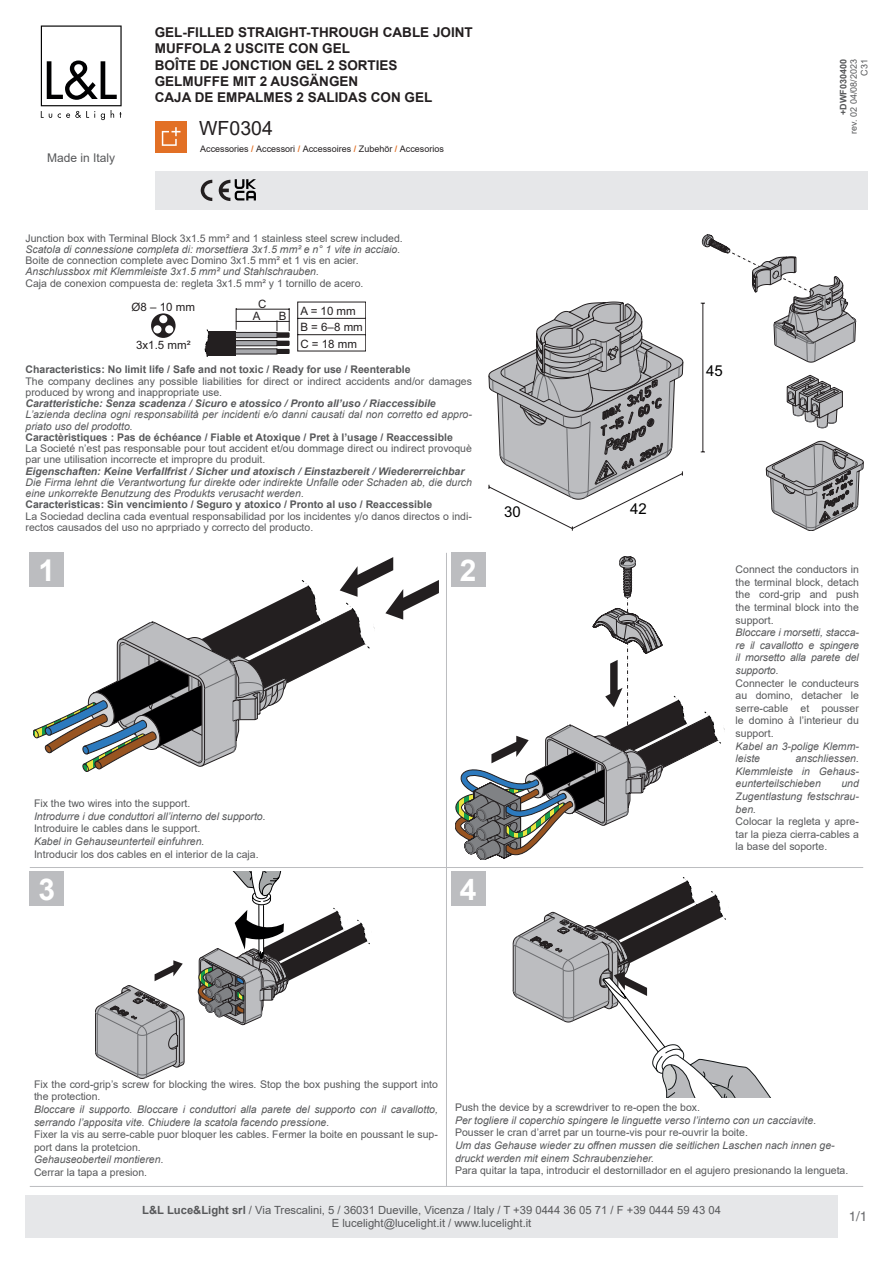
<style>
.page{position:relative;width:893px;height:1263px;background:#fff}
.page>*{position:absolute;margin:0;border:0;box-sizing:border-box;transform-origin:0 0}
.t1{font:700 30px "Arial";color:#fff}
.t2{font:19.5px "Arial";color:#231f20}
.t3{font:15px "Arial";color:#000001}
.t4{font:700 13.5px "Arial";color:#231f20}
.t5{font:13.5px "Helvetica LT Std";color:#6c6d70}
.t6{font:12px "Arial";color:#57585a}
.t7{font:11.55px/16.4px "Arial";color:#231f20}
.t8{font:11.25px/12.8px "Arial";color:#57585a;text-align:center}
.t9{font:10.5px/12.6px "Arial";color:#57585a}
.t10{font:italic 10.5px/12.6px "Arial";color:#57585a}
.t11{font:700 10.5px "Arial";color:#57585a}
.t12{font:italic 700 10.5px "Arial";color:#57585a}
.t13{font:9px "Arial";color:#231f20}
.t14{font:9px "Arial";color:#57585a}
.t15{font:700 9px "Arial";color:#57585a}
.s1{font-weight:700;color:#e27025}
.s2{font-weight:700}
</style>
<div class="page">
<div style="left:26px;top:1195px;width:812px;height:42px;background:#e6e7e9"></div>
<svg style="left:513px;top:877px;width:258px;height:220px"></svg>
<svg style="left:455px;top:556px;width:270px;height:304px"></svg>
<div style="left:155px;top:121px;width:32px;height:32px;background:#e27025"></div>
<svg style="left:162px;top:127px;width:18px;height:19px"></svg>
<div style="left:155px;top:171px;width:712px;height:38px;background:#e6e7e9"></div>
<hr style="left:30px;top:867px;width:833px;height:1px;background:#bcbdc0">
<svg style="left:95px;top:960px;width:89px;height:118px"></svg>
<svg style="left:198px;top:872px;width:172px;height:153px"></svg>
<svg style="left:33px;top:557px;width:406px;height:215px"></svg>
<hr style="left:30px;top:1186px;width:833px;height:1px;background:#bcbdc0">
<div style="left:451px;top:872px;width:34px;height:34px;background:#bcbdc0"></div>
<div style="left:451px;top:553px;width:34px;height:34px;background:#bcbdc0"></div>
<div style="left:30px;top:872px;width:34px;height:34px;background:#bcbdc0"></div>
<div style="left:30px;top:553px;width:34px;height:34px;background:#bcbdc0"></div>
<hr style="left:446px;top:553px;width:1px;height:633px;background:#bcbdc0">
<svg style="left:41px;top:26px;width:81px;height:94px"></svg>
<svg style="left:201px;top:180px;width:11px;height:21px"></svg>
<svg style="left:219px;top:179px;width:37px;height:22px"></svg>
<svg style="left:236px;top:332px;width:41px;height:6px"></svg>
<svg style="left:236px;top:340px;width:41px;height:6px"></svg>
<svg style="left:236px;top:349px;width:41px;height:5px"></svg>
<div style="left:203px;top:331px;width:33px;height:24px;background:#231f20"></div>
<hr style="left:236px;top:321px;width:41px;height:1px;background:#231f20">
<hr style="left:236px;top:309px;width:53px;height:1px;background:#231f20">
<svg style="left:236px;top:308px;width:1px;height:22px"></svg>
<svg style="left:277px;top:308px;width:13px;height:46px"></svg>
<svg style="left:151px;top:313px;width:25px;height:25px"></svg>
<div style="left:159px;top:315px;width:8px;height:8px;background:#fff;border-radius:50%"></div>
<div style="left:153px;top:325px;width:9px;height:8px;background:#fff;border-radius:50%"></div>
<div style="left:165px;top:325px;width:8px;height:8px;background:#fff;border-radius:50%"></div>
<svg style="left:203px;top:329px;width:9px;height:28px"></svg>
<svg style="left:297px;top:302px;width:69px;height:49px"></svg>
<svg style="left:787px;top:375px;width:55px;height:53px"></svg>
<svg style="left:766px;top:441px;width:97px;height:90px"></svg>
<svg style="left:702px;top:235px;width:154px;height:127px"></svg>
<svg style="left:489px;top:303px;width:216px;height:228px"></svg>
<p class="t4" style="left:155px;top:23px;width:319px">GEL-FILLED STRAIGHT-THROUGH CABLE JOINT</p>
<p class="t4" style="left:155px;top:39px;width:197px">MUFFOLA 2 USCITE CON GEL</p>
<p class="t4" style="left:155px;top:55px;width:244px">BOÎTE DE JONCTION GEL 2 SORTIES</p>
<p class="t4" style="left:155px;top:72px;width:205px">GELMUFFE MIT 2 AUSGÄNGEN</p>
<p class="t4" style="left:155px;top:88px;width:279px">CAJA DE EMPALMES 2 SALIDAS CON GEL</p>
<p class="t6" style="left:47px;top:150px;width:70px">Made in Italy</p>
<p class="t2" style="left:199px;top:114px;width:75px">WF0304</p>
<p class="t13" style="left:200px;top:143px;width:245px">Accessories <span class="s1">/</span> Accessori <span class="s1">/</span> Accessoires <span class="s1">/</span> Zubehör <span class="s1">/</span> Accesorios</p>
<p class="t9" style="left:26px;top:231px;width:379px">Junction box with Terminal Block 3x1.5 mm² and 1 stainless steel screw included.</p>
<p class="t10" style="left:26px;top:243px;width:376px">Scatola di connessione completa di: morsettiera 3x1.5 mm² e n° 1 vite in acciaio.</p>
<p class="t9" style="left:26px;top:254px;width:335px">Boite de connection complete avec Domino 3x1.5 mm² et 1 vis en acier.</p>
<p class="t10" style="left:26px;top:265px;width:295px">Anschlussbox mit Klemmleiste 3x1.5 mm² und Stahlschrauben.</p>
<p class="t9" style="left:26px;top:276px;width:339px">Caja de conexion compuesta de: regleta 3x1.5 mm² y 1 tornillo de acero.</p>
<p class="t7" style="left:132px;top:298px;width:65px">Ø8 – 10 mm</p>
<p class="t7" style="left:258px;top:295px;width:10px">C</p>
<p class="t7" style="left:136px;top:336px;width:56px">3x1.5 mm²</p>
<p class="t7" style="left:253px;top:308px;width:9px">A</p>
<p class="t7" style="left:300px;top:303px;width:64px">A = 10 mm<br>B = 6–8 mm<br>C = 18 mm</p>
<p class="t7" style="left:279px;top:308px;width:9px">B</p>
<p class="t11" style="left:26px;top:362px;width:387px">Characteristics: No limit life / Safe and not toxic / Ready for use / Reenterable</p>
<p class="t9" style="left:26px;top:375px;width:448px;line-height:11.2px">The company declines any possible liabilities for direct or indirect accidents and/or damages produced by wrong and inappropriate use.</p>
<p class="t12" style="left:26px;top:396px;width:412px">Caratteristiche: Senza scadenza / Sicuro e atossico / Pronto all’uso / Riaccessibile</p>
<p class="t10" style="left:26px;top:409px;width:448px;line-height:11.2px">L’azienda declina ogni responsabilità per incidenti e/o danni causati dal non corretto ed appro&shy;priato uso del prodotto.</p>
<p class="t11" style="left:26px;top:430px;width:429px">Caractèristiques : Pas de échéance / Fiable et Atoxique / Pret à l’usage / Reaccessible</p>
<p class="t9" style="left:26px;top:443px;width:448px;line-height:11.2px">La Societé n’est pas responsable pour tout accident et/ou dommage direct ou indirect provoquè par une utilisation incorrecte et impropre du produit.</p>
<p class="t12" style="left:26px;top:464px;width:440px">Eigenschaften: Keine Verfallfrist / Sicher und atoxisch / Einstazbereit / Wiedererreichbar</p>
<p class="t10" style="left:26px;top:477px;width:448px;line-height:11.2px">Die Firma lehnt die Verantwortung fur direkte oder indirekte Unfalle oder Schaden ab, die durch eine unkorrekte Benutzung des Produkts verusacht werden.</p>
<p class="t11" style="left:26px;top:497px;width:408px">Caracteristicas: Sin vencimiento / Seguro y atoxico / Pronto al uso / Reaccessible</p>
<p class="t9" style="left:26px;top:510px;width:448px;line-height:11.2px">La Sociedad declina cada eventual responsabilidad por los incidentes y/o danos directos o indi&shy;rectos causados del uso no aprpriado y correcto del producto.</p>
<p class="t1" style="left:38px;top:549px;width:18px">1</p>
<p class="t1" style="left:460px;top:549px;width:18px">2</p>
<p class="t3" style="left:504px;top:501px;width:18px">30</p>
<p class="t3" style="left:630px;top:498px;width:18px">42</p>
<p class="t9" style="left:34px;top:797px;width:158px">Fix the two wires into the support.</p>
<p class="t10" style="left:34px;top:810px;width:233px">Introdurre i due conduttori all’interno del supporto.</p>
<p class="t9" style="left:34px;top:822px;width:168px">Introduire le cables dans le support.</p>
<p class="t10" style="left:34px;top:835px;width:172px">Kabel in Gehauseunterteil einfuhren.</p>
<p class="t9" style="left:34px;top:847px;width:226px">Introducir los dos cables en el interior de la caja.</p>
<p class="t1" style="left:38px;top:868px;width:18px">3</p>
<p class="t1" style="left:460px;top:868px;width:18px">4</p>
<p class="t15" style="left:837px;top:115px;width:57px;rotate:-90deg">+DWF030400</p>
<p class="t14" style="left:848px;top:134px;width:76px;rotate:-90deg">rev. 02 04/08/2023</p>
<p class="t14" style="left:858px;top:76px;width:18px;rotate:-90deg">C31</p>
<p class="t3" style="left:706px;top:360px;width:18px">45</p>
<p class="t9" style="left:736px;top:563px;width:125px;text-align:justify">Connect the conductors in the terminal block, detach the cord-grip and push the terminal block into the support.</p>
<p class="t10" style="left:736px;top:626px;width:125px;text-align:justify">Bloccare i morsetti, stacca&shy;re il cavallotto e spingere il morsetto alla parete del supporto.</p>
<p class="t9" style="left:736px;top:677px;width:125px;text-align:justify">Connecter le conducteurs au domino, detacher le serre-cable et pousser le domino à l’interieur du support.</p>
<p class="t10" style="left:736px;top:740px;width:125px">Kabel an 3-polige Klemm&shy;leiste</p>
<p class="t10" style="left:736px;top:752px;width:125px;text-align:justify;text-indent:60px">anschliessen.<br>Klemmleiste in Gehaus&shy;eunterteilschieben</p>
<p class="t10" style="left:736px;top:778px;width:125px;text-align:justify;text-indent:106px">und Zugentlastung festschrau&shy;ben.</p>
<p class="t9" style="left:736px;top:815px;width:125px;text-align:justify">Colocar la regleta y apre&shy;tar la pieza cierra-cables a la base del soporte.</p>
<p class="t9" style="left:34px;top:1078px;width:405px">Fix the cord-grip’s screw for blocking the wires. Stop the box pushing the support into the protection.</p>
<p class="t10" style="left:34px;top:1103px;width:405px">Bloccare il supporto. Bloccare i conduttori alla parete del supporto con il cavallotto, serrando l’apposita vite. Chiudere la scatola facendo pressione.</p>
<p class="t9" style="left:34px;top:1128px;width:405px">Fixer la vis au serre-cable puor bloquer les cables. Fermer la boite en poussant le sup&shy;port dans la protetcion.</p>
<p class="t10" style="left:34px;top:1153px;width:131px">Gehauseoberteil montieren.</p>
<p class="t9" style="left:34px;top:1166px;width:115px">Cerrar la tapa a presion.</p>
<p class="t9" style="left:455px;top:1101px;width:247px">Push the device by a screwdriver to re-open the box.</p>
<p class="t10" style="left:455px;top:1114px;width:363px">Per togliere il coperchio spingere le linguette verso l’interno con un cacciavite.</p>
<p class="t9" style="left:455px;top:1126px;width:294px">Pousser le cran d’arret par un tourne-vis pour re-ouvrir la boite.</p>
<p class="t10" style="left:455px;top:1139px;width:381px">Um das Gehause wieder zu offnen mussen die seitlichen Laschen nach innen ge&shy;druckt werden mit einem Schraubenzieher.</p>
<p class="t9" style="left:455px;top:1164px;width:395px">Para quitar la tapa, introducir el destornillador en el agujero presionando la lengueta.</p>
<p class="t8" style="left:142px;top:1203px;width:580px"><span class="s2">L&amp;L Luce&amp;Light srl</span> / Via Trescalini, 5 / 36031 Dueville, Vicenza / Italy / T +39 0444 36 05 71 / F +39 0444 59 43 04<br>E lucelight@lucelight.it / www.lucelight.it</p>
<p class="t5" style="left:849px;top:1208px;width:20px">1/1</p>
</div>
